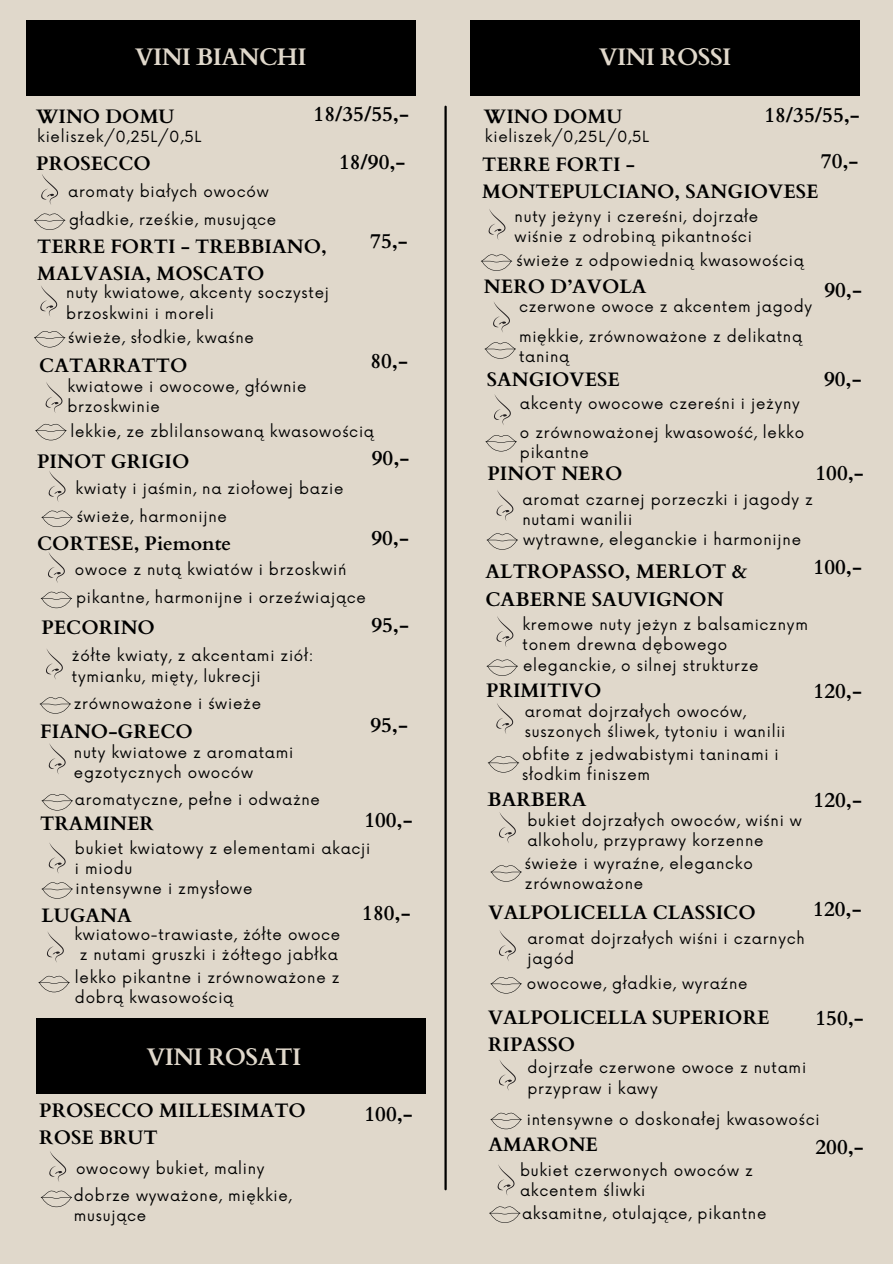
<style>
.page{position:relative;width:893px;height:1264px;background:#fff}
.page>*{position:absolute;margin:0;border:0;box-sizing:border-box;transform-origin:0 0}
.t1{font:700 24px "Cardo";letter-spacing:-.025em;color:#e0d8cb}
.t2{font:700 21px "Cardo";color:#000}
.t3{font:700 19.65px/27.3px "Cardo";color:#000}
.t4{font:700 19.5px/27px "Cardo";color:#000}
.t5{font:15px/20.2px "Now";letter-spacing:.05em;color:#000}
</style>
<div class="page">
<div style="left:0;top:0;width:892px;height:1263px;background:#e0d8cb"></div>
<hr style="left:444px;top:107px;width:2px;height:1082px;background:#000">
<div style="left:26px;top:20px;width:389px;height:75px;background:#000"></div>
<div style="left:470px;top:20px;width:389px;height:75px;background:#000"></div>
<div style="left:36px;top:1018px;width:389px;height:75px;background:#000"></div>
<svg style="left:34px;top:213px;width:31px;height:17px"></svg>
<svg style="left:41px;top:174px;width:17px;height:31px"></svg>
<svg style="left:34px;top:331px;width:31px;height:16px"></svg>
<svg style="left:35px;top:423px;width:32px;height:17px"></svg>
<svg style="left:46px;top:382px;width:16px;height:31px"></svg>
<svg style="left:40px;top:286px;width:17px;height:30px"></svg>
<svg style="left:41px;top:510px;width:32px;height:17px"></svg>
<svg style="left:49px;top:471px;width:17px;height:31px"></svg>
<svg style="left:41px;top:591px;width:31px;height:17px"></svg>
<svg style="left:48px;top:552px;width:17px;height:31px"></svg>
<svg style="left:40px;top:697px;width:31px;height:16px"></svg>
<svg style="left:46px;top:649px;width:17px;height:30px"></svg>
<svg style="left:42px;top:794px;width:31px;height:16px"></svg>
<svg style="left:49px;top:743px;width:17px;height:31px"></svg>
<svg style="left:42px;top:882px;width:31px;height:16px"></svg>
<svg style="left:49px;top:843px;width:17px;height:30px"></svg>
<svg style="left:38px;top:975px;width:32px;height:17px"></svg>
<svg style="left:47px;top:932px;width:17px;height:30px"></svg>
<svg style="left:41px;top:1190px;width:31px;height:17px"></svg>
<svg style="left:49px;top:1151px;width:17px;height:31px"></svg>
<svg style="left:481px;top:254px;width:31px;height:17px"></svg>
<svg style="left:488px;top:209px;width:17px;height:31px"></svg>
<svg style="left:484px;top:342px;width:32px;height:17px"></svg>
<svg style="left:493px;top:302px;width:17px;height:30px"></svg>
<svg style="left:485px;top:435px;width:32px;height:16px"></svg>
<svg style="left:494px;top:394px;width:17px;height:31px"></svg>
<svg style="left:486px;top:533px;width:32px;height:16px"></svg>
<svg style="left:496px;top:490px;width:17px;height:31px"></svg>
<svg style="left:487px;top:756px;width:32px;height:16px"></svg>
<svg style="left:496px;top:703px;width:17px;height:31px"></svg>
<svg style="left:490px;top:865px;width:32px;height:16px"></svg>
<svg style="left:499px;top:812px;width:17px;height:31px"></svg>
<svg style="left:490px;top:977px;width:32px;height:16px"></svg>
<svg style="left:499px;top:930px;width:17px;height:31px"></svg>
<svg style="left:490px;top:1112px;width:32px;height:17px"></svg>
<svg style="left:499px;top:1060px;width:17px;height:30px"></svg>
<svg style="left:489px;top:1206px;width:31px;height:16px"></svg>
<svg style="left:497px;top:1165px;width:17px;height:30px"></svg>
<svg style="left:486px;top:659px;width:32px;height:17px"></svg>
<svg style="left:496px;top:616px;width:17px;height:31px"></svg>
<h2 class="t1" style="left:135px;top:41px;width:173px">VINI BIANCHI</h2>
<h2 class="t1" style="left:599px;top:41px;width:134px">VINI ROSSI</h2>
<p class="t4" style="left:36px;top:103px;width:140px">WINO DOMU</p>
<h2 class="t5" style="left:37px;top:127px;width:166px">kieliszek/0,25L/0,5L</h2>
<p class="t4" style="left:36px;top:150px;width:116px">PROSECCO</p>
<p class="t5" style="left:68px;top:182px;width:202px">aromaty białych owoców</p>
<p class="t5" style="left:69px;top:210px;width:208px">gładkie, rześkie, musujące</p>
<h2 class="t2" style="left:313px;top:100px;width:97px">18/35/55,-</h2>
<h2 class="t2" style="left:339px;top:148px;width:68px">18/90,-</h2>
<p class="t2" style="left:370px;top:227px;width:39px">75,-</p>
<p class="t4" style="left:37px;top:233px;width:291px">TERRE FORTI - TREBBIANO,<br>MALVASIA, MOSCATO</p>
<p class="t5" style="left:66px;top:283px;width:264px">nuty kwiatowe, akcenty soczystej brzoskwini i moreli</p>
<p class="t5" style="left:68px;top:328px;width:187px">świeże, słodkie, kwaśne</p>
<h2 class="t5" style="left:67px;top:377px;width:241px">kwiatowe i owocowe, głównie brzoskwinie</h2>
<h2 class="t5" style="left:70px;top:422px;width:305px">lekkie, ze zblilansowaną kwasowością</h2>
<p class="t5" style="left:76px;top:479px;width:269px">kwiaty i jaśmin, na ziołowej bazie</p>
<p class="t5" style="left:77px;top:507px;width:152px">świeże, harmonijne</p>
<p class="t5" style="left:75px;top:560px;width:273px">owoce z nutą kwiatów i brzoskwiń</p>
<p class="t5" style="left:76px;top:588px;width:291px">pikantne, harmonijne i orzeźwiające</p>
<p class="t5" style="left:72px;top:646px;width:243px">żółte kwiaty, z akcentami ziół: tymianku, mięty, lukrecji</p>
<h1 class="t5" style="left:74px;top:694px;width:189px">zrównoważone i świeże</h1>
<h1 class="t5" style="left:74px;top:743px;width:221px">nuty kwiatowe z aromatami egzotycznych owoców</h1>
<h2 class="t5" style="left:75px;top:790px;width:246px">aromatyczne, pełne i odważne</h2>
<h2 class="t5" style="left:75px;top:839px;width:297px">bukiet kwiatowy z elementami akacji i miodu</h2>
<p class="t5" style="left:76px;top:879px;width:178px">intensywne i zmysłowe</p>
<p class="t5" style="left:74px;top:925px;width:267px">kwiatowo-trawiaste, żółte owoce</p>
<p class="t5" style="left:80px;top:945px;width:259px">z nutami gruszki i żółtego jabłka</p>
<p class="t5" style="left:75px;top:968px;width:266px">lekko pikantne i zrównoważone z dobrą kwasowością</p>
<p class="t2" style="left:370px;top:347px;width:39px">80,-</p>
<p class="t4" style="left:39px;top:352px;width:150px">CATARRATTO</p>
<p class="t2" style="left:372px;top:444px;width:39px">90,-</p>
<p class="t4" style="left:37px;top:448px;width:154px">PINOT GRIGIO</p>
<p class="t2" style="left:371px;top:524px;width:39px">90,-</p>
<h2 class="t4" style="left:37px;top:530px;width:196px">CORTESE, Piemonte</h2>
<p class="t2" style="left:371px;top:611px;width:39px">95,-</p>
<h2 class="t4" style="left:41px;top:614px;width:115px">PECORINO</h2>
<p class="t2" style="left:370px;top:710px;width:39px">95,-</p>
<h2 class="t4" style="left:40px;top:718px;width:154px">FIANO-GRECO</h2>
<p class="t2" style="left:364px;top:806px;width:50px">100,-</p>
<p class="t4" style="left:40px;top:810px;width:115px">TRAMINER</p>
<h2 class="t4" style="left:41px;top:902px;width:92px">LUGANA</h2>
<h2 class="t2" style="left:362px;top:899px;width:50px">180,-</h2>
<h1 class="t1" style="left:151px;top:1038px;width:168px">VINI ROSATO</h1>
<h2 class="t1" style="left:147px;top:1041px;width:156px">VINI ROSATI</h2>
<p class="t4" style="left:39px;top:1096px;width:268px">PROSECCO MILLESIMATO<br>ROSE BRUT</p>
<p class="t2" style="left:364px;top:1100px;width:50px">100,-</p>
<h1 class="t5" style="left:76px;top:1159px;width:190px">owocowy bukiet, maliny</h1>
<h2 class="t5" style="left:74px;top:1185px;width:219px">dobrze wyważone, miękkie, musujące</h2>
<p class="t2" style="left:764px;top:101px;width:97px">18/35/55,-</p>
<p class="t4" style="left:482px;top:151px;width:338px">TERRE FORTI -<br>MONTEPULCIANO, SANGIOVESE</p>
<p class="t4" style="left:484px;top:103px;width:140px">WINO DOMU</p>
<p class="t5" style="left:485px;top:127px;width:166px">kieliszek/0,25L/0,5L</p>
<p class="t2" style="left:820px;top:147px;width:39px">70,-</p>
<h2 class="t5" style="left:514px;top:207px;width:245px">nuty jeżyny i czereśni, dojrzałe wiśnie z odrobiną pikantności</h2>
<p class="t5" style="left:516px;top:251px;width:289px">świeże z odpowiednią kwasowością</p>
<h2 class="t5" style="left:519px;top:297px;width:294px">czerwone owoce z akcentem jagody</h2>
<h2 class="t5" style="left:519px;top:327px;width:284px">miękkie, zrównoważone z delikatną taniną</h2>
<p class="t5" style="left:520px;top:394px;width:281px">akcenty owocowe czereśni i jeżyny</p>
<p class="t5" style="left:520px;top:423px;width:286px">o zrównoważonej kwasowość, lekko pikantne</p>
<p class="t5" style="left:522px;top:490px;width:292px">aromat czarnej porzeczki i jagody z nutami wanilii</p>
<p class="t5" style="left:523px;top:530px;width:279px">wytrawne, eleganckie i harmonijne</p>
<h2 class="t4" style="left:484px;top:273px;width:164px">NERO D’AVOLA</h2>
<p class="t2" style="left:824px;top:276px;width:39px">90,-</p>
<h2 class="t2" style="left:824px;top:365px;width:39px">90,-</h2>
<p class="t4" style="left:487px;top:366px;width:135px">SANGIOVESE</p>
<p class="t2" style="left:815px;top:459px;width:50px">100,-</p>
<h3 class="t4" style="left:487px;top:460px;width:136px">PINOT NERO</h3>
<p class="t3" style="left:485px;top:558px;width:263px">ALTROPASSO, MERLOT &amp;<br>CABERNE SAUVIGNON</p>
<p class="t2" style="left:813px;top:553px;width:50px">100,-</p>
<h2 class="t5" style="left:522px;top:615px;width:287px">kremowe nuty jeżyn z balsamicznym tonem drewna dębowego</h2>
<h2 class="t5" style="left:523px;top:656px;width:237px">eleganckie, o silnej strukturze</h2>
<h2 class="t4" style="left:486px;top:677px;width:117px">PRIMITIVO</h2>
<h2 class="t5" style="left:524px;top:701px;width:262px">aromat dojrzałych owoców, suszonych śliwek, tytoniu i wanilii</h2>
<h2 class="t5" style="left:522px;top:745px;width:258px">obfite z jedwabistymi taninami i słodkim finiszem</h2>
<p class="t5" style="left:527px;top:811px;width:276px">bukiet dojrzałych owoców, wiśni w alkoholu, przyprawy korzenne</p>
<p class="t5" style="left:525px;top:854px;width:229px">świeże i wyraźne, elegancko zrównoważone</p>
<p class="t4" style="left:487px;top:786px;width:100px">BARBERA</p>
<p class="t4" style="left:488px;top:899px;width:268px">VALPOLICELLA CLASSICO</p>
<p class="t5" style="left:527px;top:929px;width:279px">aromat dojrzałych wiśni i czarnych jagód</p>
<p class="t5" style="left:527px;top:974px;width:222px">owocowe, gładkie, wyraźne</p>
<p class="t2" style="left:813px;top:677px;width:50px">120,-</p>
<p class="t2" style="left:813px;top:786px;width:50px">120,-</p>
<h2 class="t2" style="left:813px;top:895px;width:50px">120,-</h2>
<h2 class="t4" style="left:488px;top:1004px;width:283px">VALPOLICELLA SUPERIORE<br>RIPASSO</h2>
<p class="t2" style="left:815px;top:1004px;width:50px">150,-</p>
<h2 class="t5" style="left:527px;top:1058px;width:280px">dojrzałe czerwone owoce z nutami przypraw i kawy</h2>
<h2 class="t5" style="left:527px;top:1110px;width:294px">intensywne o doskonałej kwasowości</h2>
<p class="t5" style="left:520px;top:1161px;width:234px">bukiet czerwonych owoców z akcentem śliwki</p>
<p class="t5" style="left:522px;top:1203px;width:246px">aksamitne, otulające, pikantne</p>
<p class="t4" style="left:488px;top:1131px;width:111px">AMARONE</p>
<h2 class="t2" style="left:815px;top:1133px;width:50px">200,-</h2>
</div>
